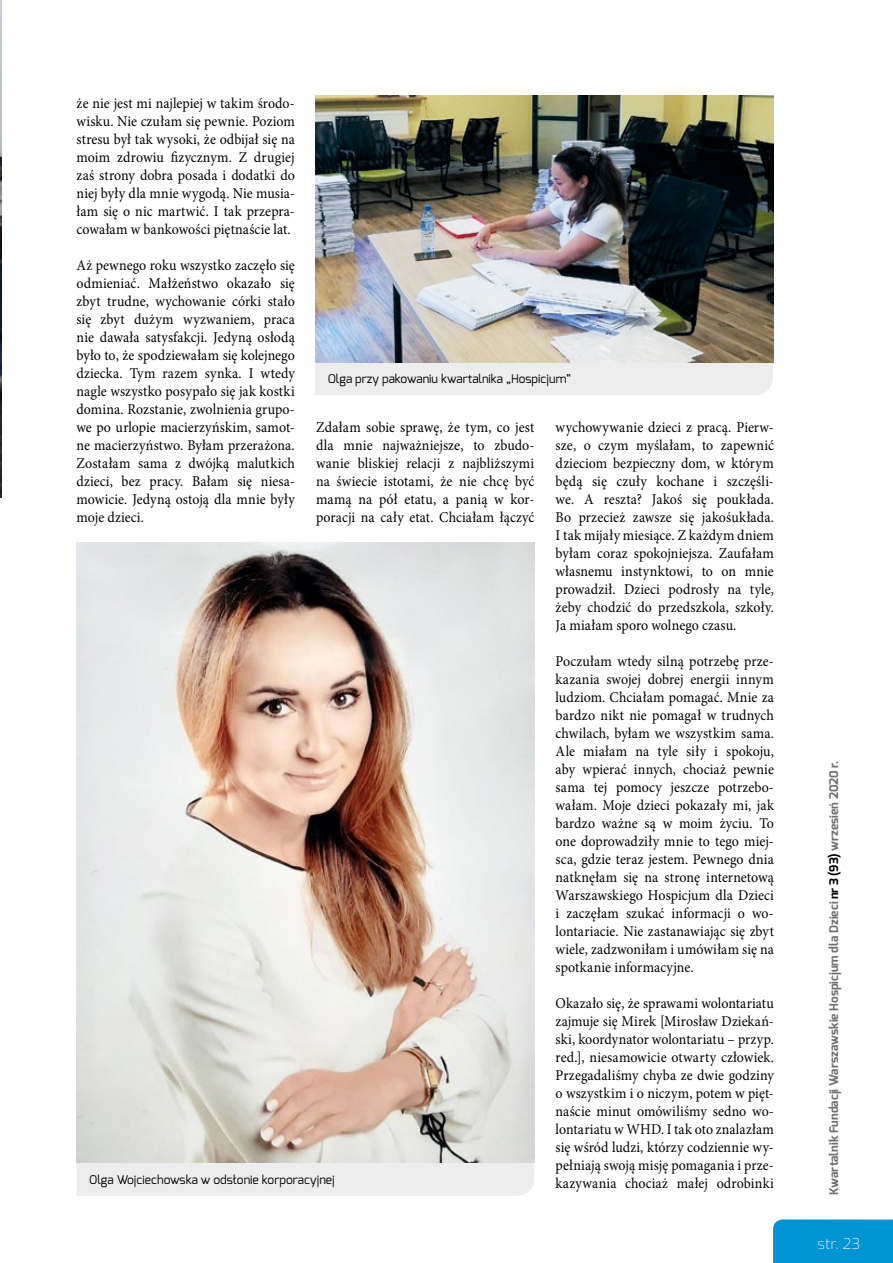
<style>
.page{position:relative;width:893px;height:1263px;background:#fff}
.page>*{position:absolute;margin:0;border:0;box-sizing:border-box;transform-origin:0 0}
.t1{font:15px/18px "Minion Pro";letter-spacing:.005em;color:#000;text-align:justify;scale:.93 1}
.t2{font:200 15px "Exo";color:#fff}
.t3{font:12px "Exo";color:#000}
.t4{font:700 12px "Exo";color:#706f6f}
.s1{color:#000}
</style>
<div class="page">
<div style="left:773px;top:1219px;width:120px;height:44px;background:#0094d4"></div>
<img style="left:0;top:0;width:1px;height:497px">
<div style="left:77px;top:1162px;width:457px;height:34px;background:#ededed"></div>
<img style="left:76px;top:543px;width:458px;height:619px">
<div style="left:315px;top:362px;width:458px;height:33px;background:#ededed"></div>
<img style="left:316px;top:95px;width:458px;height:267px">
<p class="t1" style="left:77px;top:94px;width:236px">że nie jest mi najlepiej w takim środo&shy;wisku. Nie czułam się pewnie. Poziom stresu był tak wysoki, że odbijał się na moim zdrowiu fizycznym. Z drugiej zaś strony dobra posada i dodatki do niej były dla mnie wygodą. Nie musia&shy;łam się o nic martwić. I tak przepra&shy;cowałam w bankowości piętnaście lat.</p>
<p class="t1" style="left:77px;top:256px;width:236px">Aż pewnego roku wszystko zaczęło się odmieniać. Małżeństwo okazało się zbyt trudne, wychowanie córki stało się zbyt dużym wyzwaniem, praca nie dawała satysfakcji. Jedyną osłodą było to, że spodziewałam się kolejnego dziecka. Tym razem synka. I wtedy nagle wszystko posypało się jak kostki domina. Rozstanie, zwolnienia grupo&shy;we po urlopie macierzyńskim, samot&shy;ne macierzyństwo. Byłam przerażona.<br>Zostałam sama z dwójką malutkich dzieci, bez pracy. Bałam się niesa&shy;mowicie. Jedyną ostoją dla mnie były moje dzieci.</p>
<p class="t3" style="left:328px;top:371px;width:245px">Olga przy pakowaniu kwartalnika „Hospicjum”</p>
<p class="t1" style="left:316px;top:418px;width:236px">Zdałam sobie sprawę, że tym, co jest dla mnie najważniejsze, to zbudo&shy;wanie bliskiej relacji z najbliższymi na świecie istotami, że nie chcę być mamą na pół etatu, a panią w kor&shy;poracji na cały etat. Chciałam łączyć</p>
<p class="t1" style="left:556px;top:418px;width:236px">wychowywanie dzieci z pracą. Pierw&shy;sze, o czym myślałam, to zapewnić dzieciom bezpieczny dom, w którym będą się czuły kochane i szczęśli&shy;we. A reszta? Jakoś się poukłada.<br>Bo przecież zawsze się jakośukłada.<br>I tak mijały miesiące. Z każdym dniem byłam coraz spokojniejsza. Zaufałam własnemu instynktowi, to on mnie prowadził. Dzieci podrosły na tyle, żeby chodzić do przedszkola, szkoły.<br>Ja miałam sporo wolnego czasu.</p>
<p class="t1" style="left:556px;top:652px;width:236px">Poczułam wtedy silną potrzebę prze&shy;kazania swojej dobrej energii innym ludziom. Chciałam pomagać. Mnie za bardzo nikt nie pomagał w trudnych chwilach, byłam we wszystkim sama.<br>Ale miałam na tyle siły i spokoju, aby wpierać innych, chociaż pewnie sama tej pomocy jeszcze potrzebo&shy;wałam. Moje dzieci pokazały mi, jak bardzo ważne są w moim życiu. To one doprowadziły mnie to tego miej&shy;sca, gdzie teraz jestem. Pewnego dnia natknęłam się na stronę internetową Warszawskiego Hospicjum dla Dzieci i zaczęłam szukać informacji o wo&shy;lontariacie. Nie zastanawiając się zbyt wiele, zadzwoniłam i umówiłam się na spotkanie informacyjne.</p>
<p class="t1" style="left:556px;top:994px;width:236px">Okazało się, że sprawami wolontariatu zajmuje się Mirek [Mirosław Dziekań&shy;ski, koordynator wolontariatu – przyp. red.], niesamowicie otwarty człowiek.<br>Przegadaliśmy chyba ze dwie godziny o wszystkim i o niczym, potem w pięt&shy;naście minut omówiliśmy sedno wo&shy;lontariatu w WHD. I tak oto znalazłam się wśród ludzi, którzy codziennie wy&shy;pełniają swoją misję pomagania i prze&shy;kazywania chociaż małej odrobinki</p>
<p class="t3" style="left:89px;top:1172px;width:247px">Olga Wojciechowska w odsłonie korporacyjnej</p>
<p class="t4" style="left:826px;top:1195px;width:436px;rotate:-90deg">Kwartalnik Fundacji Warszawskie Hospicjum dla Dzieci <span class="s1">nr 3 (93)</span> wrzesień 2020 r.</p>
<p class="t2" style="left:817px;top:1232px;width:44px">str. 23</p>
</div>
